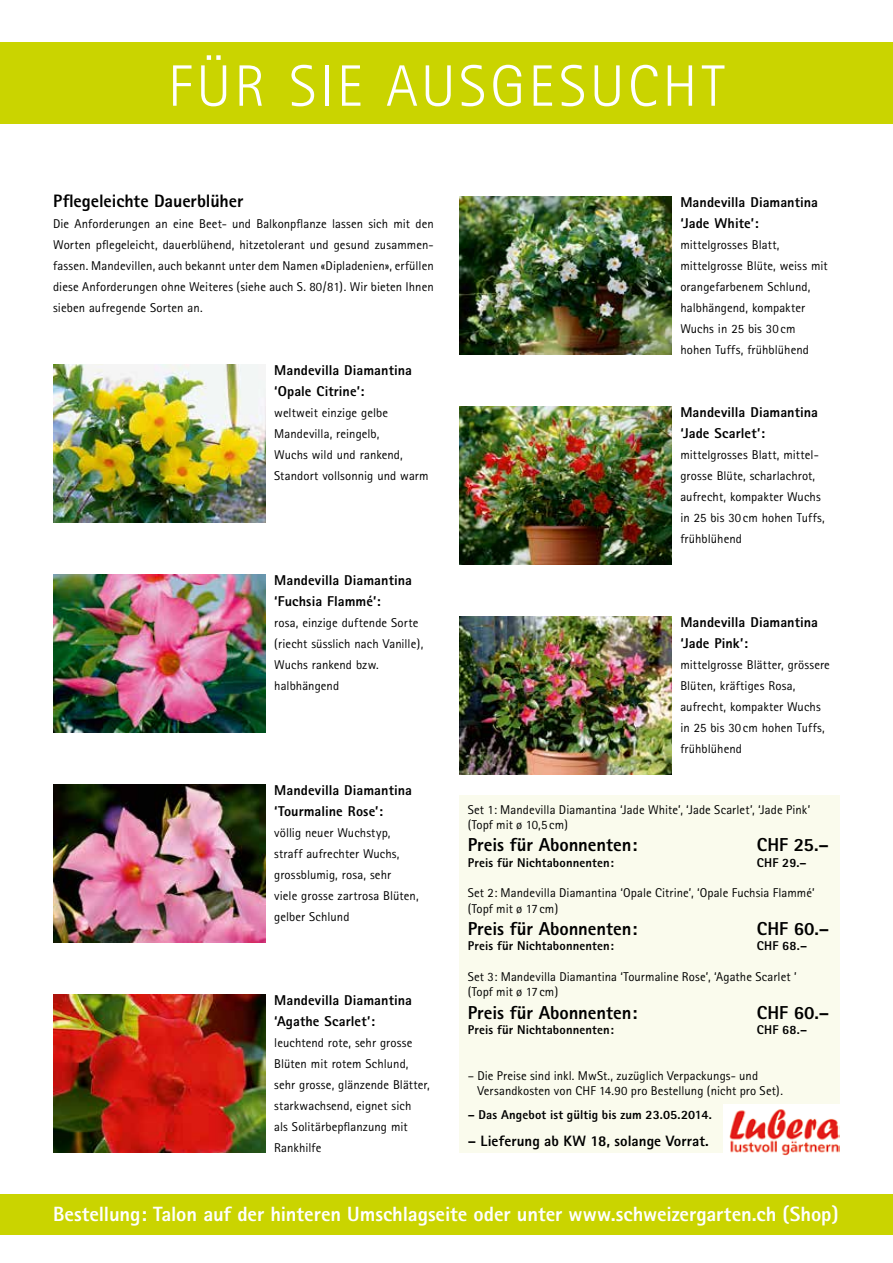
<style>
.page{position:relative;width:893px;height:1263px;background:#fff}
.page>*{position:absolute;margin:0;border:0;box-sizing:border-box;transform-origin:0 0}
.t1{font:300 58.5px "Rotis Sans Serif";letter-spacing:.06em;color:#fff}
.t2{font:800 20.7px "Rotis Sans Serif";letter-spacing:-.005em;color:#fff}
.t3{font:800 18.75px "Rotis Sans Serif";letter-spacing:-.005em;color:#000}
.t4{font:800 18px "Rotis Sans Serif";letter-spacing:-.005em;color:#000}
.t5{font:800 15px "Rotis Sans Serif";letter-spacing:.005em;color:#000}
.t6{font:800 14.25px/21px "Rotis Sans Serif";letter-spacing:.005em;color:#000}
.t7{font:12.75px/21px "Rotis Sans Serif";letter-spacing:.005em;color:#000}
.t8{font:800 12.75px "Rotis Sans Serif";letter-spacing:.01em;color:#000}
</style>
<div class="page">
<div style="left:0;top:43px;width:893px;height:81px;background:#cad400"></div>
<div style="left:0;top:1194px;width:893px;height:41px;background:#cad400"></div>
<img style="left:53px;top:575px;width:213px;height:157px">
<img style="left:459px;top:617px;width:213px;height:157px">
<img style="left:53px;top:365px;width:213px;height:157px">
<img style="left:53px;top:995px;width:213px;height:157px">
<img style="left:53px;top:785px;width:213px;height:157px">
<img style="left:459px;top:407px;width:213px;height:157px">
<img style="left:459px;top:197px;width:213px;height:157px">
<div style="left:459px;top:795px;width:381px;height:357px;background:#fafbed"></div>
<div style="left:723px;top:1104px;width:117px;height:51px;background:#fff"></div>
<img style="left:729px;top:1109px;width:111px;height:46px">
<h1 class="t1" style="left:168px;top:52px;width:558px">FÜR SIE AUSGESUCHT</h1>
<h3 class="t4" style="left:53px;top:190px;width:192px">Pflegeleichte Dauerblüher</h3>
<p class="t7" style="left:53px;top:213px;width:382px;text-align:justify">Die Anforderungen an eine Beet- und Balkonpflanze lassen sich mit den Worten pflegeleicht, dauerblühend, hitzetolerant und gesund zusammen&shy;fassen. Mandevillen, auch bekannt unter dem Namen «Dipladenien», erfüllen diese Anforderungen ohne Weiteres (siehe auch S. 80/81). Wir bieten Ihnen sieben aufregende Sorten an.</p>
<p class="t6" style="left:274px;top:360px;width:139px">Mandevilla Diamantina ‘Opale Citrine’:</p>
<p class="t7" style="left:274px;top:402px;width:156px">weltweit einzige gelbe<br>Mandevilla, reingelb,<br>Wuchs wild und rankend,<br>Standort vollsonnig und warm</p>
<p class="t6" style="left:274px;top:570px;width:139px">Mandevilla Diamantina ‘Fuchsia Flammé’:</p>
<p class="t7" style="left:274px;top:612px;width:151px">rosa, einzige duftende Sorte (riecht süsslich nach Vanille),<br>Wuchs rankend bzw. halbhängend</p>
<p class="t6" style="left:274px;top:780px;width:139px">Mandevilla Diamantina ‘Tourmaline Rose’:</p>
<p class="t7" style="left:274px;top:822px;width:146px">völlig neuer Wuchstyp, straff aufrechter Wuchs, grossblumig, rosa, sehr<br>viele grosse zartrosa Blüten, gelber Schlund</p>
<p class="t6" style="left:274px;top:990px;width:139px">Mandevilla Diamantina ‘Agathe Scarlet’:</p>
<p class="t7" style="left:274px;top:1032px;width:157px">leuchtend rote, sehr grosse<br>Blüten mit rotem Schlund, sehr grosse, glänzende Blätter, starkwachsend, eignet sich<br>als Solitärbepflanzung mit<br>Rankhilfe</p>
<p class="t6" style="left:680px;top:192px;width:139px">Mandevilla Diamantina ‘Jade White’:</p>
<p class="t7" style="left:680px;top:234px;width:149px">mittelgrosses Blatt, mittelgrosse Blüte, weiss mit orangefarbenem Schlund, halbhängend, kompakter<br>Wuchs in 25 bis 30cm hohen Tuffs, frühblühend</p>
<p class="t6" style="left:680px;top:402px;width:139px">Mandevilla Diamantina ‘Jade Scarlet’:</p>
<p class="t7" style="left:680px;top:444px;width:146px">mittelgrosses Blatt, mittel&shy;grosse Blüte, scharlachrot, aufrecht, kompakter Wuchs in 25 bis 30cm hohen Tuffs, frühblühend</p>
<p class="t6" style="left:680px;top:612px;width:139px">Mandevilla Diamantina ‘Jade Pink’:</p>
<p class="t7" style="left:680px;top:654px;width:151px">mittelgrosse Blätter, grössere<br>Blüten, kräftiges Rosa, aufrecht, kompakter Wuchs in 25 bis 30cm hohen Tuffs, frühblühend</p>
<p class="t7" style="left:468px;top:801px;width:344px;line-height:15.3px">Set 1: Mandevilla Diamantina ‘Jade White’, ‘Jade Scarlet’, ‘Jade Pink’ (Topf mit ø 10,5cm)</p>
<h3 class="t3" style="left:468px;top:833px;width:171px">Preis für Abonnenten:</h3>
<h3 class="t3" style="left:757px;top:833px;width:74px">CHF 25.–</h3>
<p class="t8" style="left:468px;top:854px;width:148px">Preis für Nichtabonnenten:</p>
<p class="t8" style="left:757px;top:854px;width:51px">CHF 29.–</p>
<p class="t7" style="left:468px;top:885px;width:348px;line-height:15.3px">Set 2: Mandevilla Diamantina ‘Opale Citrine’, ‘Opale Fuchsia Flammé’ (Topf mit ø 17cm)</p>
<h3 class="t3" style="left:468px;top:917px;width:171px">Preis für Abonnenten:</h3>
<h3 class="t3" style="left:757px;top:917px;width:74px">CHF 60.–</h3>
<p class="t8" style="left:468px;top:938px;width:148px">Preis für Nichtabonnenten:</p>
<p class="t8" style="left:757px;top:938px;width:52px">CHF 68.–</p>
<p class="t7" style="left:468px;top:969px;width:330px;line-height:15.3px">Set 3: Mandevilla Diamantina ‘Tourmaline Rose’, ‘Agathe Scarlet ’ (Topf mit ø 17cm)</p>
<h3 class="t3" style="left:468px;top:1000px;width:171px">Preis für Abonnenten:</h3>
<h3 class="t3" style="left:757px;top:1000px;width:74px">CHF 60.–</h3>
<p class="t8" style="left:468px;top:1022px;width:148px">Preis für Nichtabonnenten:</p>
<p class="t8" style="left:757px;top:1022px;width:52px">CHF 68.–</p>
<p class="t7" style="left:477px;top:1068px;width:307px;line-height:15.3px;text-indent:-10px">– Die Preise sind inkl. MwSt., zuzüglich Verpackungs- und<br>Versandkosten von CHF 14.90 pro Bestellung (nicht pro Set).</p>
<p class="t8" style="left:468px;top:1107px;width:246px">– Das Angebot ist gültig bis zum 23.05.2014.</p>
<p class="t5" style="left:468px;top:1131px;width:243px">– Lieferung ab KW 18, solange Vorrat.</p>
<h2 class="t2" style="left:53px;top:1201px;width:787px">Bestellung: Talon auf der hinteren Umschlagseite oder unter www.schweizergarten.ch (Shop)</h2>
</div>
